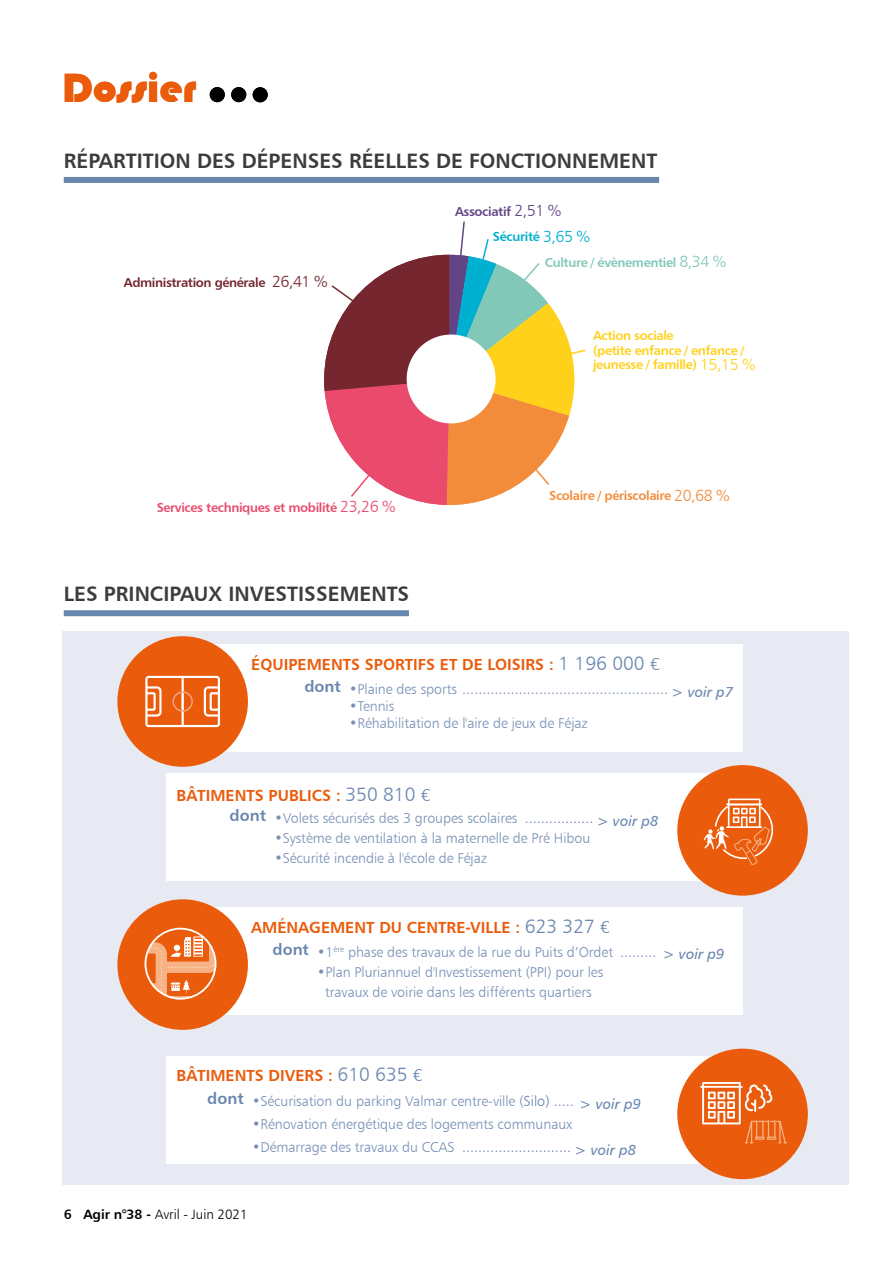
<style>
.page{position:relative;width:893px;height:1263px;background:#fff}
.page>*{position:absolute;margin:0;border:0;box-sizing:border-box;transform-origin:0 0}
.t1{font:42px "Bauhaus 93";color:#ea5b0b}
.t2{font:20.85px "Humanist 777 BT Bold B";color:#3c3c3b}
.t3{font:16.05px "Humanist 777 BT Bold B";color:#ea5b0b}
.t4{font:16.05px "Humanist 777 BT Bold B";color:#6986ae}
.t5{font:14.4px "Humanist 777 BT Light B";color:#6986ae}
.t6{font:14.25px/20.1px "Humanist 777 BT Light B";letter-spacing:-.005em;color:#7790b6;text-align:center}
.t7{font:13.5px "Humanist 777 BT Light B";letter-spacing:-.005em;color:#000}
.t8{font:12.9px/14.5px "Humanist 777 BT Bold B";letter-spacing:-.03em;color:#ffd11b}
.t9{font:12.9px "Humanist 777 BT Bold B";letter-spacing:-.03em;color:#ea4b6d}
.t10{font:12.9px "Humanist 777 BT Bold B";letter-spacing:-.03em;color:#75262f}
.t11{font:12.9px "Humanist 777 BT Bold B";letter-spacing:-.03em;color:#f28c3b}
.t12{font:12.9px "Humanist 777 BT Bold B";letter-spacing:-.03em;color:#81c8b9}
.t13{font:12.9px "Humanist 777 BT Bold B";letter-spacing:-.03em;color:#624587}
.t14{font:12.9px "Humanist 777 BT Bold B";letter-spacing:-.03em;color:#00b0d0}
.s1{font-family:"Humanist 777 BT Light B";font-size:16.05px}
.s2{font-family:"Humanist 777 BT Light B";font-size:19.2px;color:#6986ae}
.s3{font-family:"Calibri";font-weight:300;font-size:19.2px;color:#6986ae}
.s4{font-size:14.25px;color:#7790b6}
.s5{font-family:"Humanist 777 BT Italic B"}
.s6{font-size:14.4px;color:#6986ae}
.s7{font-family:"Humanist 777 BT Italic B";font-size:14.4px;color:#6986ae}
.s8{font-family:"Humanist 777 BT Bold B"}
</style>
<div class="page">
<div style="left:62px;top:631px;width:786px;height:553px;background:#e7eaf3"></div>
<div style="left:208px;top:644px;width:534px;height:108px;background:#fff"></div>
<div style="left:166px;top:773px;width:555px;height:107px;background:#fff"></div>
<div style="left:166px;top:1056px;width:558px;height:108px;background:#fff"></div>
<div style="left:208px;top:907px;width:534px;height:108px;background:#fff"></div>
<div style="left:677px;top:765px;width:131px;height:131px;background:#ea5b0b;border-radius:50%"></div>
<svg style="left:704px;top:798px;width:69px;height:67px"></svg>
<div style="left:677px;top:1049px;width:131px;height:130px;background:#ea5b0b;border-radius:50%"></div>
<svg style="left:700px;top:1082px;width:87px;height:61px"></svg>
<div style="left:117px;top:899px;width:131px;height:131px;background:#ea5b0b;border-radius:50%"></div>
<svg style="left:145px;top:928px;width:71px;height:72px"></svg>
<div style="left:253px;top:87px;width:15px;height:15px;background:#000;border-radius:50%"></div>
<div style="left:231px;top:87px;width:15px;height:15px;background:#000;border-radius:50%"></div>
<div style="left:210px;top:87px;width:15px;height:15px;background:#000;border-radius:50%"></div>
<div style="left:64px;top:610px;width:345px;height:6px;background:#6986ae"></div>
<div style="left:117px;top:636px;width:131px;height:131px;background:#ea5b0b;border-radius:50%"></div>
<svg style="left:145px;top:676px;width:75px;height:51px"></svg>
<div style="left:172px;top:691px;width:21px;height:21px;border:2px solid #f5a37e;border-radius:50%"></div>
<svg style="left:324px;top:221px;width:262px;height:284px"></svg>
<div style="left:64px;top:177px;width:595px;height:6px;background:#6986ae"></div>
<h1 class="t1" style="left:62px;top:64px;width:135px">Dossier</h1>
<h2 class="t2" style="left:64px;top:147px;width:595px">RÉPARTITION DES DÉPENSES RÉELLES DE FONCTIONNEMENT</h2>
<p class="t13" style="left:455px;top:203px;width:108px">Associatif <span class="s1">2,51 %</span></p>
<p class="t14" style="left:493px;top:229px;width:99px">Sécurité <span class="s1">3,65 %</span></p>
<p class="t12" style="left:545px;top:254px;width:183px">Culture / évènementiel <span class="s1">8,34 %</span></p>
<p class="t10" style="left:124px;top:274px;width:205px">Administration générale <span class="s1">26,41 %</span></p>
<p class="t9" style="left:157px;top:499px;width:240px">Services techniques et mobilité <span class="s1">23,26 %</span></p>
<h2 class="t2" style="left:64px;top:581px;width:347px">LES PRINCIPAUX INVESTISSEMENTS</h2>
<p class="t8" style="left:593px;top:328px;width:164px">Action sociale<br>(petite enfance / enfance / jeunesse / famille) <span class="s1">15,15 %</span></p>
<p class="t11" style="left:549px;top:488px;width:182px">Scolaire / périscolaire <span class="s1">20,68 %</span></p>
<p class="t3" style="left:251px;top:654px;width:410px">ÉQUIPEMENTS SPORTIFS ET DE LOISIRS : <span class="s2">1 196 000</span> <span class="s3">€</span></p>
<p class="t4" style="left:304px;top:676px;width:38px">dont</p>
<p class="t5" style="left:349px;top:680px;width:385px"><span class="s4">•Plaine des sports</span> ................................................... <span class="s5">&gt; voir p7</span></p>
<p class="t6" style="left:349px;top:695px;width:47px">•Tennis</p>
<p class="t6" style="left:349px;top:712px;width:240px">•Réhabilitation de l'aire de jeux de Féjaz</p>
<p class="t3" style="left:176px;top:785px;width:256px">BÂTIMENTS PUBLICS : <span class="s2">350 810</span> <span class="s3">€</span></p>
<p class="t4" style="left:230px;top:805px;width:38px">dont</p>
<p class="t6" style="left:274px;top:807px;width:385px">•Volets sécurisés des 3 groupes scolaires <span class="s6">.................</span> <span class="s7">&gt; voir p8</span></p>
<p class="t6" style="left:274px;top:827px;width:317px">•Système de ventilation à la maternelle de Pré Hibou</p>
<p class="t6" style="left:274px;top:847px;width:214px">•Sécurité incendie à l'école de Féjaz</p>
<p class="t3" style="left:251px;top:917px;width:360px">AMÉNAGEMENT DU CENTRE-VILLE : <span class="s2">623 327</span> <span class="s3">€</span></p>
<p class="t4" style="left:272px;top:939px;width:38px">dont</p>
<p class="t6" style="left:317px;top:941px;width:409px">•1<sup>ère</sup> phase des travaux de la rue du Puits d’Ordet <span class="s6">.........</span> <span class="s7">&gt; voir p9</span></p>
<p class="t6" style="left:317px;top:961px;width:288px">•Plan Pluriannuel d'Investissement (PPI) pour les travaux de voirie dans les différents quartiers</p>
<p class="t3" style="left:176px;top:1066px;width:248px">BÂTIMENTS DIVERS : <span class="s2">610 635</span> <span class="s3">€</span></p>
<p class="t4" style="left:207px;top:1089px;width:38px">dont</p>
<p class="t6" style="left:252px;top:1091px;width:391px">•Sécurisation du parking Valmar centre-ville (<span class="s6">Silo) .....</span> <span class="s7">&gt; voir p9</span></p>
<p class="t6" style="left:252px;top:1114px;width:322px">•Rénovation énergétique des logements communaux</p>
<p class="t5" style="left:252px;top:1138px;width:385px"><span class="s4">•Démarrage des travaux du CCAS</span> ........................... <span class="s5">&gt; voir p8</span></p>
<p class="t7" style="left:64px;top:1206px;width:185px"><span class="s8">6 Agir n°38 -</span> Avril - Juin 2021</p>
</div>
